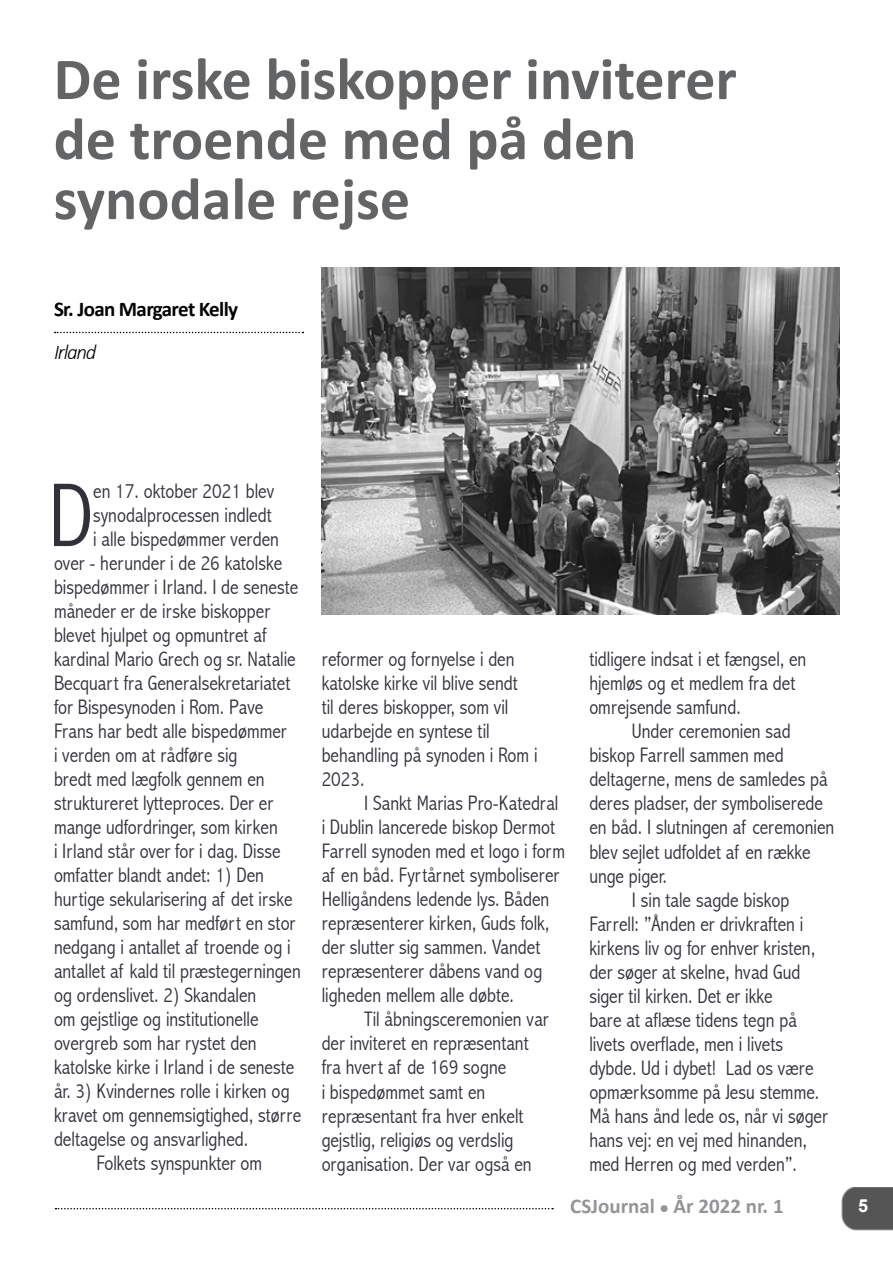
<style>
.page{position:relative;width:893px;height:1263px;background:#fff}
.page>*{position:absolute;margin:0;border:0;box-sizing:border-box;transform-origin:0 0}
.t1{font:300 condensed 91.5px "Abadi";color:#31313c}
.t2{font:700 60px/60px "Calibri";color:#636466}
.t3{font:300 condensed 21px/24px "Abadi";color:#31313c}
.t4{font:700 21px "Calibri";color:#939598}
.t5{font:700 21px "Calibri";letter-spacing:-.03em;color:#000}
.t6{font:italic 300 21px "Calibri";letter-spacing:-.06em;color:#000}
.t7{font:700 18px "Arial";color:#fff}
</style>
<div class="page">
<img style="left:841px;top:1187px;width:52px;height:44px">
<svg style="left:56px;top:1208px;width:497px;height:1px"></svg>
<img style="left:322px;top:267px;width:517px;height:347px">
<svg style="left:55px;top:332px;width:248px;height:1px"></svg>
<h2 class="t2" style="left:54px;top:48px;width:685px">De irske biskopper inviterer de troende med på den synodale rejse</h2>
<p class="t5" style="left:54px;top:294px;width:186px">Sr. Joan Margaret Kelly</p>
<p class="t6" style="left:54px;top:339px;width:44px">Irland</p>
<h1 class="t1" style="left:48px;top:462px;width:46px">D</h1>
<p class="t3" style="left:93px;top:479px;width:183px">en 17. oktober 2021 blev</p>
<p class="t3" style="left:93px;top:503px;width:180px">synodalprocessen indledt</p>
<p class="t3" style="left:93px;top:527px;width:187px">i alle bispedømmer verden</p>
<p class="t3" style="left:54px;top:551px;width:230px">over - herunder i de 26 katolske</p>
<p class="t3" style="left:54px;top:575px;width:246px">bispedømmer i Irland. I de seneste</p>
<p class="t3" style="left:54px;top:599px;width:218px">måneder er de irske biskopper</p>
<p class="t3" style="left:54px;top:623px;width:214px">blevet hjulpet og opmuntret af</p>
<p class="t3" style="left:54px;top:647px;width:243px">kardinal Mario Grech og sr. Natalie</p>
<p class="t3" style="left:54px;top:671px;width:238px">Becquart fra Generalsekretariatet</p>
<p class="t3" style="left:54px;top:695px;width:211px">for Bispesynoden i Rom. Pave</p>
<p class="t3" style="left:54px;top:719px;width:234px">Frans har bedt alle bispedømmer</p>
<p class="t3" style="left:54px;top:743px;width:185px">i verden om at rådføre sig</p>
<p class="t3" style="left:54px;top:767px;width:212px">bredt med lægfolk gennem en</p>
<p class="t3" style="left:54px;top:791px;width:221px">struktureret lytteproces. Der er</p>
<p class="t3" style="left:54px;top:815px;width:225px">mange udfordringer, som kirken</p>
<p class="t3" style="left:54px;top:839px;width:228px">i Irland står over for i dag. Disse</p>
<p class="t3" style="left:54px;top:863px;width:212px">omfatter blandt andet: 1) Den</p>
<p class="t3" style="left:54px;top:887px;width:240px">hurtige sekularisering af det irske</p>
<p class="t3" style="left:54px;top:911px;width:243px">samfund, som har medført en stor</p>
<p class="t3" style="left:54px;top:935px;width:238px">nedgang i antallet af troende og i</p>
<p class="t3" style="left:54px;top:959px;width:248px">antallet af kald til præstegerningen</p>
<p class="t3" style="left:54px;top:983px;width:204px">og ordenslivet. 2) Skandalen</p>
<p class="t3" style="left:54px;top:1007px;width:206px">om gejstlige og institutionelle</p>
<p class="t3" style="left:54px;top:1031px;width:204px">overgreb som har rystet den</p>
<p class="t3" style="left:54px;top:1055px;width:242px">katolske kirke i Irland i de seneste</p>
<p class="t3" style="left:54px;top:1079px;width:237px">år. 3) Kvindernes rolle i kirken og</p>
<p class="t3" style="left:54px;top:1103px;width:249px">kravet om gennemsigtighed, større</p>
<p class="t3" style="left:54px;top:1127px;width:196px">deltagelse og ansvarlighed.</p>
<p class="t3" style="left:97px;top:1151px;width:167px">Folkets synspunkter om</p>
<p class="t3" style="left:322px;top:647px;width:217px">reformer og fornyelse i den katolske kirke vil blive sendt<br>til deres biskopper, som vil udarbejde en syntese til behandling på synoden i Rom i<br>2023.</p>
<p class="t3" style="left:322px;top:791px;width:245px;text-indent:43px">I Sankt Marias Pro-Katedral i Dublin lancerede biskop Dermot<br>Farrell synoden med et logo i form af en båd. Fyrtårnet symboliserer<br>Helligåndens ledende lys. Båden repræsenterer kirken, Guds folk, der slutter sig sammen. Vandet repræsenterer dåbens vand og ligheden mellem alle døbte.</p>
<p class="t3" style="left:322px;top:1007px;width:229px;text-indent:43px">Til åbningsceremonien var der inviteret en repræsentant fra hvert af de 169 sogne<br>i bispedømmet samt en repræsentant fra hver enkelt gejstlig, religiøs og verdslig organisation. Der var også en</p>
<p class="t3" style="left:589px;top:647px;width:219px">tidligere indsat i et fængsel, en hjemløs og et medlem fra det omrejsende samfund.</p>
<p class="t3" style="left:632px;top:719px;width:160px">Under ceremonien sad</p>
<p class="t3" style="left:589px;top:743px;width:196px">biskop Farrell sammen med</p>
<p class="t3" style="left:589px;top:767px;width:240px">deltagerne, mens de samledes på</p>
<p class="t3" style="left:589px;top:791px;width:235px">deres pladser, der symboliserede</p>
<p class="t3" style="left:589px;top:815px;width:247px">en båd. I slutningen af ceremonien</p>
<p class="t3" style="left:589px;top:839px;width:223px">blev sejlet udfoldet af en række</p>
<p class="t3" style="left:589px;top:863px;width:79px">unge piger.</p>
<p class="t3" style="left:632px;top:887px;width:159px">I sin tale sagde biskop</p>
<p class="t3" style="left:589px;top:911px;width:215px">Farrell: ”Ånden er drivkraften i</p>
<p class="t3" style="left:589px;top:935px;width:227px">kirkens liv og for enhver kristen,</p>
<p class="t3" style="left:589px;top:959px;width:213px">der søger at skelne, hvad Gud</p>
<p class="t3" style="left:589px;top:983px;width:185px">siger til kirken. Det er ikke</p>
<p class="t3" style="left:589px;top:1007px;width:209px">bare at aflæse tidens tegn på</p>
<p class="t3" style="left:589px;top:1031px;width:195px">livets overflade, men i livets</p>
<p class="t3" style="left:589px;top:1055px;width:226px">dybde. Ud i dybet! Lad os være</p>
<p class="t3" style="left:589px;top:1079px;width:231px">opmærksomme på Jesu stemme.</p>
<p class="t3" style="left:589px;top:1103px;width:240px">Må hans ånd lede os, når vi søger</p>
<p class="t3" style="left:589px;top:1127px;width:219px">hans vej: en vej med hinanden,</p>
<p class="t3" style="left:589px;top:1151px;width:209px">med Herren og med verden”.</p>
<p class="t4" style="left:570px;top:1191px;width:215px">CSJournal ● År 2022 nr. 1</p>
<p class="t7" style="left:858px;top:1193px;width:12px">5</p>
</div>
